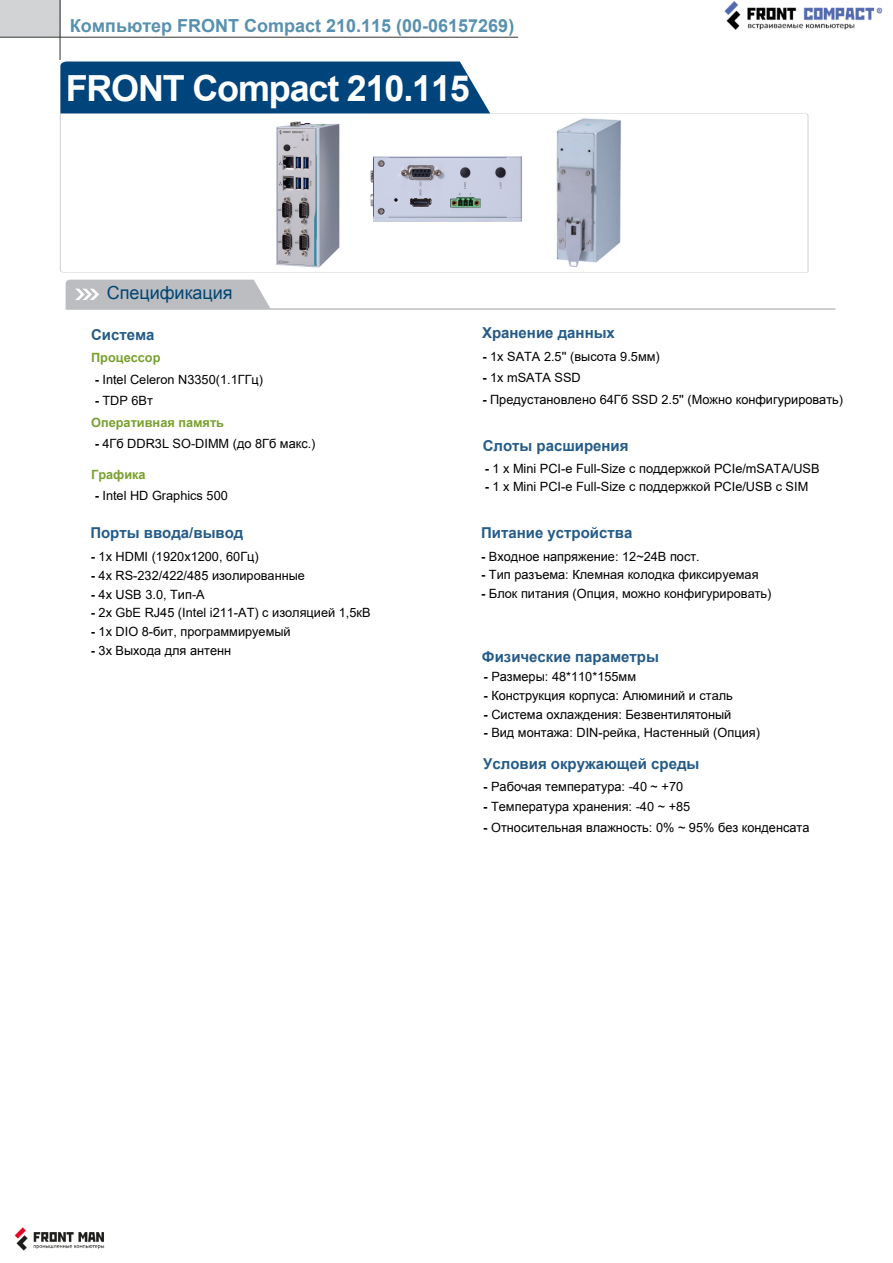
<style>
.page{position:relative;width:893px;height:1263px;background:#fff}
.page>*{position:absolute;margin:0;border:0;box-sizing:border-box;transform-origin:0 0}
.t1{font:700 36px "Arial";letter-spacing:-.035em;color:#fff}
.t2{font:700 18px "Arial";color:#5791af}
.t3{font:18px "Arial";color:#004574}
.t4{font:700 15px "Arial";color:#245b88}
.t5{font:12.75px "Arial";color:#000}
.t6{font:700 12.75px/21.5px "Arial";color:#78a12e}
.s1{font-weight:700}
.s2{color:#000}
.s3{font-weight:400;color:#000}
</style>
<div class="page">
<svg style="left:60px;top:113px;width:748px;height:159px"></svg>
<img style="left:277px;top:113px;width:133px;height:1px">
<div style="left:60px;top:62px;width:430px;height:51px;background:#00447c"></div>
<div style="left:0;top:0;width:60px;height:37px;background:#d1d3d4"></div>
<hr style="left:0;top:37px;width:518px;height:1px;background:#333332">
<hr style="left:60px;top:0;width:1px;height:60px;background:#333332">
<hr style="left:66px;top:308px;width:769px;height:2px;background:#bcbec0">
<svg style="left:66px;top:280px;width:204px;height:28px;background:#bfc1c3"></svg>
<img style="left:14px;top:1227px;width:91px;height:24px">
<img style="left:724px;top:1px;width:159px;height:29px">
<img style="left:272px;top:118px;width:78px;height:151px">
<img style="left:367px;top:153px;width:160px;height:78px">
<img style="left:540px;top:116px;width:93px;height:154px">
<h2 class="t2" style="left:70px;top:13px;width:446px">Компьютер FRONT Compact 210.115 (00-06157269)</h2>
<h1 class="t1" style="left:66px;top:63px;width:406px">FRONT Compact 210.115</h1>
<h2 class="t3" style="left:107px;top:281px;width:127px">Спецификация</h2>
<p class="t4" style="left:91px;top:324px;width:65px">Система</p>
<p class="t6" style="left:91px;top:347px;width:71px">Процессор</p>
<p class="t5" style="left:95px;top:370px;width:170px"><span class="s1">-</span> Intel Celeron N3350(1.1ГГц)</p>
<p class="t6" style="left:91px;top:390px;width:134px"><span class="s2">-</span> <span class="s3">TDP 6Вт<br></span>Оперативная память</p>
<p class="t5" style="left:95px;top:435px;width:222px"><span class="s1">-</span> 4Гб DDR3L SO-DIMM (до 8Гб макс.)</p>
<p class="t6" style="left:91px;top:464px;width:56px">Графика</p>
<p class="t5" style="left:95px;top:487px;width:135px"><span class="s1">-</span> Intel HD Graphics 500</p>
<p class="t4" style="left:90px;top:522px;width:154px">Порты ввода/вывод</p>
<p class="t5" style="left:91px;top:548px;width:169px"><span class="s1">-</span> 1x HDMI (1920x1200, 60Гц)</p>
<p class="t5" style="left:91px;top:567px;width:216px"><span class="s1">-</span> 4x RS-232/422/485 изолированные</p>
<p class="t5" style="left:91px;top:585px;width:115px"><span class="s1">-</span> 4x USB 3.0, Тип-А</p>
<p class="t5" style="left:91px;top:604px;width:281px"><span class="s1">-</span> 2х GbE RJ45 (Intel i211-АT) с изоляцией 1,5кВ</p>
<p class="t5" style="left:91px;top:623px;width:201px"><span class="s1">-</span> 1х DIO 8-бит, программируемый</p>
<p class="t5" style="left:91px;top:641px;width:142px"><span class="s1">-</span> 3х Выхода для антенн</p>
<p class="t4" style="left:482px;top:322px;width:134px">Хранение данных</p>
<p class="t5" style="left:482px;top:348px;width:179px"><span class="s1">-</span> 1х SATA 2.5'' (высота 9.5мм)</p>
<p class="t5" style="left:482px;top:369px;width:100px"><span class="s1">-</span> 1х mSATA SSD</p>
<p class="t5" style="left:482px;top:390px;width:362px"><span class="s1">-</span> Предустановлено 64Гб SSD 2.5'' (Можно конфигурировать)</p>
<p class="t4" style="left:483px;top:435px;width:147px">Слоты расширения</p>
<p class="t5" style="left:485px;top:459px;width:336px"><span class="s1">-</span> 1 х Mini PCI-e Full-Size c поддержкой PCIe/mSATA/USB</p>
<p class="t5" style="left:485px;top:478px;width:325px"><span class="s1">-</span> 1 х Mini PCI-e Full-Size c поддержкой PCIe/USB с SIM</p>
<p class="t4" style="left:481px;top:522px;width:153px">Питание устройства</p>
<p class="t5" style="left:481px;top:547px;width:220px"><span class="s1">-</span> Входное напряжение: 12~24В пост.</p>
<p class="t5" style="left:481px;top:566px;width:279px"><span class="s1">-</span> Тип разъема: Клемная колодка фиксируемая</p>
<p class="t5" style="left:481px;top:585px;width:292px"><span class="s1">-</span> Блок питания (Опция, можно конфигурировать)</p>
<p class="t4" style="left:482px;top:646px;width:178px">Физические параметры</p>
<p class="t5" style="left:483px;top:668px;width:154px"><span class="s1">-</span> Размеры: 48*110*155мм</p>
<p class="t5" style="left:483px;top:687px;width:251px"><span class="s1">-</span> Конструкция корпуса: Алюминий и сталь</p>
<p class="t5" style="left:483px;top:705px;width:249px"><span class="s1">-</span> Система охлаждения: Безвентилятоный</p>
<p class="t5" style="left:483px;top:724px;width:278px"><span class="s1">-</span> Вид монтажа: DIN-рейка, Настенный (Опция)</p>
<p class="t4" style="left:483px;top:753px;width:218px">Условия окружающей среды</p>
<p class="t5" style="left:483px;top:777px;width:201px"><span class="s1">-</span> Рабочая температура: -40 ~ +70</p>
<p class="t5" style="left:483px;top:798px;width:208px"><span class="s1">-</span> Температура хранения: -40 ~ +85</p>
<p class="t5" style="left:483px;top:819px;width:328px"><span class="s1">-</span> Относительная влажность: 0% ~ 95% без конденсата</p>
</div>
